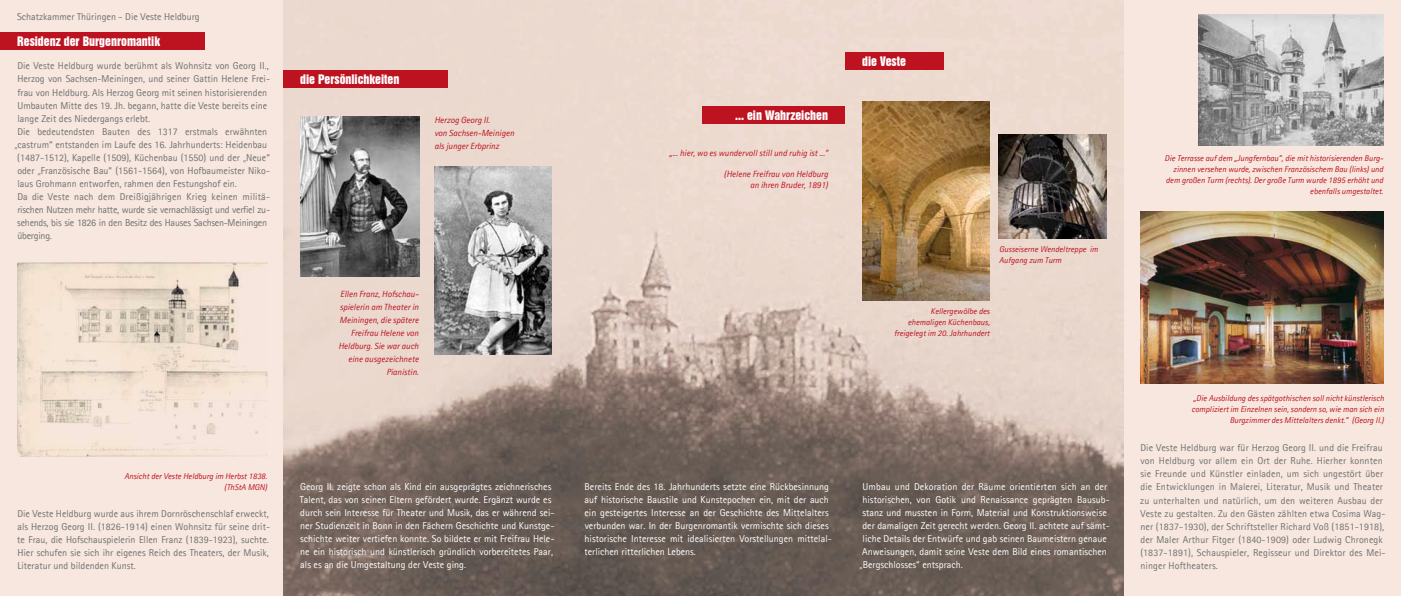
<style>
.page{position:relative;width:1401px;height:596px;background:#fff}
.page>*{position:absolute;margin:0;border:0;box-sizing:border-box;transform-origin:0 0}
.t1{font:12px "Swiss 921 BT Regular A";color:#fff}
.t2{font:10px/13px "Agfa Rotis Sans Serif";color:#707172}
.t3{font:10px/13px "Agfa Rotis Sans Serif";color:#fff}
.t4{font:10px "Agfa Rotis Sans Serif";letter-spacing:-.025em;color:#707172}
.t5{font:italic 9px/13px "Agfa Rotis Sans Serif";color:#bd1220;text-align:right}
.t6{font:italic 8.5px/11px "Agfa Rotis Sans Serif";color:#bd1220;text-align:right}
</style>
<div class="page">
<div style="left:0;top:0;width:1400px;height:595px;background:#f7e7de"></div>
<img style="left:283px;top:0;width:840px;height:595px">
<img style="left:17px;top:262px;width:250px;height:194px">
<img style="left:300px;top:116px;width:120px;height:160px">
<img style="left:434px;top:166px;width:117px;height:188px">
<img style="left:1140px;top:211px;width:243px;height:172px">
<img style="left:998px;top:135px;width:108px;height:103px">
<img style="left:862px;top:102px;width:127px;height:198px">
<img style="left:1198px;top:15px;width:185px;height:130px">
<div style="left:0;top:32px;width:204px;height:17px;background:#bd1220"></div>
<div style="left:283px;top:71px;width:165px;height:17px;background:#bd1220"></div>
<div style="left:702px;top:107px;width:143px;height:17px;background:#bd1220"></div>
<div style="left:845px;top:53px;width:98px;height:17px;background:#bd1220"></div>
<p class="t2" style="left:17px;top:10px;width:184px">Schatzkammer Thüringen - Die Veste Heldburg</p>
<p class="t2" style="left:17px;top:59px;width:253px">Die Veste Heldburg wurde berühmt als Wohnsitz von Georg II.,</p>
<p class="t2" style="left:17px;top:72px;width:254px">Herzog von Sachsen-Meiningen, und seiner Gattin Helene Frei-</p>
<p class="t2" style="left:17px;top:85px;width:251px">frau von Heldburg. Als Herzog Georg mit seinen historisierenden</p>
<p class="t2" style="left:17px;top:98px;width:251px">Umbauten Mitte des 19. Jh. begann, hatte die Veste bereits eine</p>
<p class="t2" style="left:17px;top:111px;width:134px">lange Zeit des Niedergangs erlebt.</p>
<p class="t2" style="left:17px;top:124px;width:251px">Die bedeutendsten Bauten des 1317 erstmals erwähnten</p>
<p class="t2" style="left:14px;top:137px;width:254px">„castrum“ entstanden im Laufe des 16. Jahrhunderts: Heidenbau</p>
<p class="t2" style="left:17px;top:150px;width:254px">(1487-1512), Kapelle (1509), Küchenbau (1550) und der „Neue“</p>
<p class="t2" style="left:17px;top:163px;width:254px">oder „Französische Bau“ (1561-1564), von Hofbaumeister Niko-</p>
<p class="t2" style="left:17px;top:176px;width:221px">laus Grohmann entworfen, rahmen den Festungshof ein.</p>
<p class="t2" style="left:17px;top:189px;width:254px">Da die Veste nach dem Dreißigjährigen Krieg keinen militä-</p>
<p class="t4" style="left:17px;top:203px;width:254px">rischen Nutzen mehr hatte, wurde sie vernachlässigt und verfiel zu-</p>
<p class="t4" style="left:17px;top:216px;width:251px">sehends, bis sie 1826 in den Besitz des Hauses Sachsen-Meiningen</p>
<p class="t4" style="left:17px;top:229px;width:36px">überging.</p>
<p class="t1" style="left:17px;top:33px;width:144px">Residenz der Burgenromantik</p>
<p class="t1" style="left:300px;top:71px;width:101px">die Persönlichkeiten</p>
<p class="t5" style="left:434px;top:114px;width:81px;text-align:left">Herzog Georg II.<br>von Sachsen-Meinigen als junger Erbprinz</p>
<p class="t5" style="left:338px;top:287px;width:82px">Ellen Franz, Hofschau&shy;spielerin am Theater in<br>Meiningen, die spätere<br>Freifrau Helene von<br>Heldburg. Sie war auch eine ausgezeichnete<br>Pianistin.</p>
<p class="t1" style="left:735px;top:107px;width:94px">... ein Wahrzeichen</p>
<p class="t5" style="left:669px;top:146px;width:160px">„... hier, wo es wundervoll still und ruhig ist ...“</p>
<p class="t5" style="left:724px;top:168px;width:106px;line-height:10.8px">(Helene Freifrau von Heldburg an ihren Bruder, 1891)</p>
<p class="t1" style="left:862px;top:53px;width:45px">die Veste</p>
<p class="t6" style="left:999px;top:244px;width:100px;text-align:left">Gusseiserne Wendeltreppe im<br>Aufgang zum Turm</p>
<p class="t6" style="left:894px;top:305px;width:97px">Kellergewölbe des ehemaligen Küchenbaus, freigelegt im 20. Jahrhundert</p>
<p class="t6" style="left:124px;top:470px;width:144px">Ansicht der Veste Heldburg im Herbst 1838. (ThStA MGN)</p>
<p class="t2" style="left:17px;top:506px;width:254px">Die Veste Heldburg wurde aus ihrem Dornröschenschlaf erweckt, als Herzog Georg II. (1826-1914) einen Wohnsitz für seine drit&shy;te Frau, die Hofschauspielerin Ellen Franz (1839-1923), suchte.<br>Hier schufen sie sich ihr eigenes Reich des Theaters, der Musik, Literatur und bildenden Kunst.</p>
<p class="t3" style="left:300px;top:479px;width:256px">Georg II. zeigte schon als Kind ein ausgeprägtes zeichnerisches Talent, das von seinen Eltern gefördert wurde. Ergänzt wurde es durch sein Interesse für Theater und Musik, das er während sei&shy;ner Studienzeit in Bonn in den Fächern Geschichte und Kunstge&shy;schichte weiter vertiefen konnte. So bildete er mit Freifrau Hele&shy;ne ein historisch und künstlerisch gründlich vorbereitetes Paar, als es an die Umgestaltung der Veste ging.</p>
<p class="t3" style="left:859px;top:479px;width:252px">Umbau und Dekoration der Räume orientierten sich an der historischen, von Gotik und Renaissance geprägten Bausub&shy;stanz und mussten in Form, Material und Konstruktionsweise der damaligen Zeit gerecht werden. Georg II. achtete auf sämt&shy;liche Details der Entwürfe und gab seinen Baumeistern genaue Anweisungen, damit seine Veste dem Bild eines romantischen „Bergschlosses“ entsprach.</p>
<p class="t3" style="left:584px;top:479px;width:249px">Bereits Ende des 18. Jahrhunderts setzte eine Rückbesinnung auf historische Baustile und Kunstepochen ein, mit der auch ein gesteigertes Interesse an der Geschichte des Mittelalters verbunden war. In der Burgenromantik vermischte sich dieses historische Interesse mit idealisierten Vorstellungen mittelal&shy;terlichen ritterlichen Lebens.</p>
<p class="t6" style="left:1164px;top:153px;width:220px">Die Terrasse auf dem „Jungfernbau“, die mit historisierenden Burg&shy;zinnen versehen wurde, zwischen Französischem Bau (links) und dem großen Turm (rechts). Der große Turm wurde 1895 erhöht und ebenfalls umgestaltet.</p>
<p class="t6" style="left:1191px;top:392px;width:194px">„Die Ausbildung des spätgothischen soll nicht künstlerisch compliziert im Einzelnen sein, sondern so, wie man sich ein<br>Burgzimmer des Mittelalters denkt.“ (Georg II.)</p>
<p class="t2" style="left:1140px;top:441px;width:247px">Die Veste Heldburg war für Herzog Georg II. und die Freifrau von Heldburg vor allem ein Ort der Ruhe. Hierher konnten sie Freunde und Künstler einladen, um sich ungestört über die Entwicklungen in Malerei, Literatur, Musik und Theater zu unterhalten und natürlich, um den weiteren Ausbau der Veste zu gestalten. Zu den Gästen zählten etwa Cosima Wag&shy;ner (1837-1930), der Schriftsteller Richard Voß (1851-1918), der Maler Arthur Fitger (1840-1909) oder Ludwig Chronegk (1837-1891), Schauspieler, Regisseur und Direktor des Mei&shy;ninger Hoftheaters.</p>
</div>
